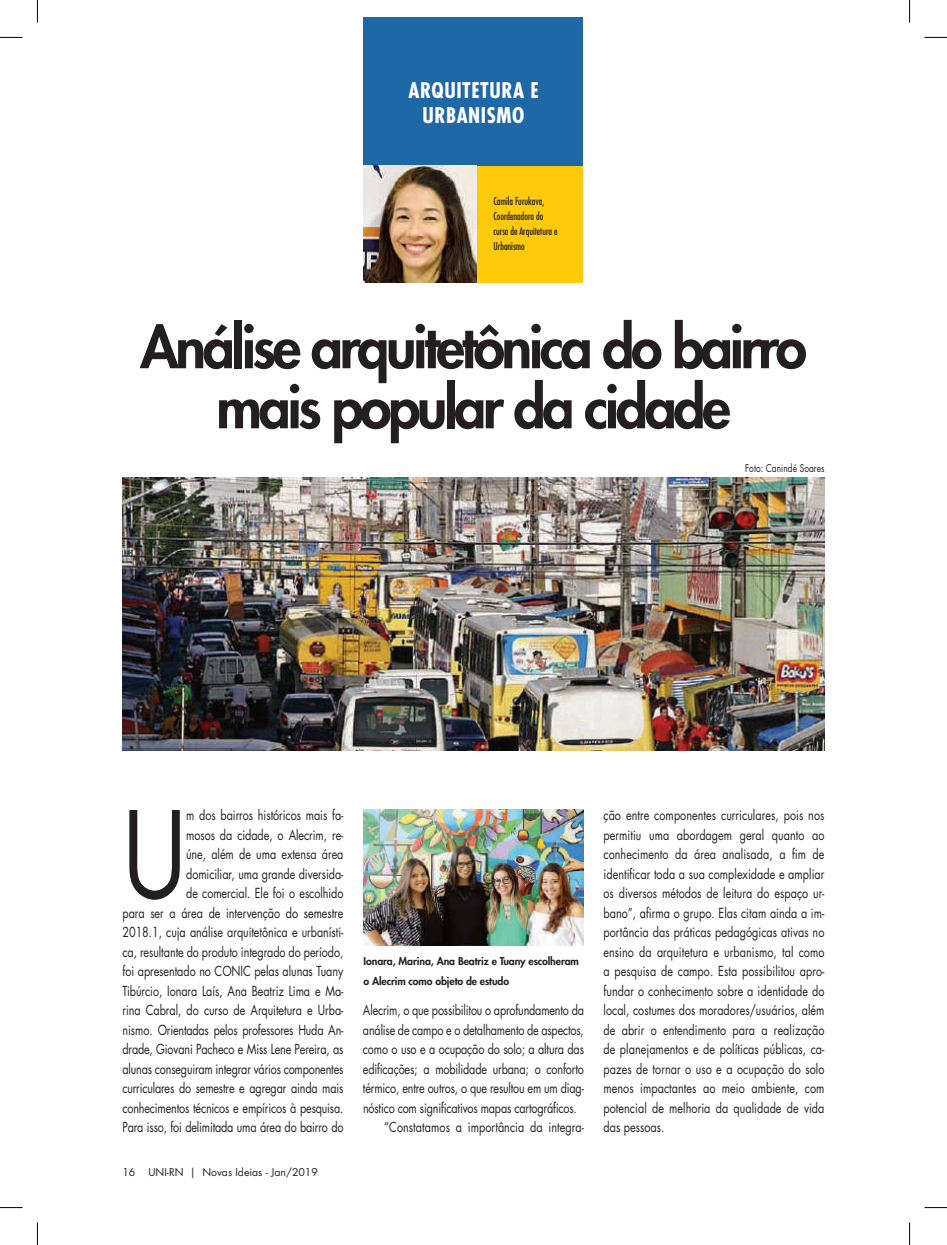
<style>
.page{position:relative;width:947px;height:1245px;background:#fff}
.page>*{position:absolute;margin:0;border:0;box-sizing:border-box;transform-origin:0 0}
.t1{font:117px "Futura Std";color:#231f20;scale:.8 1}
.t2{font:800 57px/60px "Futura Std";letter-spacing:-.06em;color:#231f20;text-align:center}
.t3{font:700 condensed 21px/25.2px "Futura Std";letter-spacing:.025em;color:#fff;text-align:center}
.t4{font:13.5px/19.5px "Futura Std";letter-spacing:-.015em;color:#231f20;text-align:right;scale:.8 1}
.t5{font:13.5px "Futura Std";letter-spacing:.005em;color:#231f20;scale:.8 1}
.t6{font:800 10.5px/19.5px "Futura Std";letter-spacing:-.01em;color:#231f20}
.t7{font:condensed 10.5px/15px "Futura Std";color:#231f20;scale:.9 1}
.t8{font:10.5px "Futura Std";color:#231f20}
.t9{font:10.5px "Futura Std";color:#231f20;scale:.8 1}
</style>
<div class="page">
<img style="left:122px;top:477px;width:702px;height:273px">
<img style="left:363px;top:809px;width:220px;height:136px">
<div style="left:363px;top:165px;width:220px;height:117px;background:#feca0a"></div>
<div style="left:363px;top:17px;width:220px;height:148px;background:#1e68a6"></div>
<img style="left:363px;top:165px;width:113px;height:117px">
<svg style="left:0;top:37px;width:22px;height:1px"></svg>
<svg style="left:924px;top:37px;width:22px;height:1px"></svg>
<svg style="left:37px;top:0;width:1px;height:23px"></svg>
<svg style="left:37px;top:1222px;width:1px;height:22px"></svg>
<svg style="left:909px;top:0;width:1px;height:23px"></svg>
<svg style="left:909px;top:1222px;width:1px;height:22px"></svg>
<h3 class="t3" style="left:408px;top:77px;width:132px">ARQUITETURA E<br>URBANISMO</h3>
<p class="t7" style="left:493px;top:194px;width:73px">Camila Furukava,<br>Coordenadora do curso de Arquitetura e<br>Urbanismo</p>
<h2 class="t2" style="left:140px;top:317px;width:668px">Análise arquitetônica do bairro mais popular da cidade</h2>
<p class="t9" style="left:745px;top:461px;width:100px">Foto: Canindé Soares</p>
<p class="t4" style="left:122px;top:805px;width:278px">m dos bairros históricos mais fa-<br>mosos da cidade, o Alecrim, re-<br>úne, além de uma extensa área<br>domiciliar, uma grande diversida-<br>de comercial. Ele foi o escolhido<br>para ser a área de intervenção do semestre 2018.1, cuja análise arquitetônica e urbanísti&shy;ca, resultante do produto integrado do período, foi apresentado no CONIC pelas alunas Tuany Tibúrcio, Ionara Laís, Ana Beatriz Lima e Ma&shy;rina Cabral, do curso de Arquitetura e Urba&shy;nismo. Orientadas pelos professores Huda An&shy;drade, Giovani Pacheco e Miss Lene Pereira, as alunas conseguiram integrar vários componentes curriculares do semestre e agregar ainda mais conhecimentos técnicos e empíricos à pesquisa.<br>Para isso, foi delimitada uma área do bairro do</p>
<h1 class="t1" style="left:122px;top:780px;width:82px">U</h1>
<p class="t8" style="left:122px;top:1164px;width:197px">16 UNI-RN | Novas Ideias - Jan/2019</p>
<p class="t6" style="left:363px;top:951px;width:217px">Ionara, Marina, Ana Beatriz e Tuany escolheram o Alecrim como objeto de estudo</p>
<p class="t4" style="left:363px;top:1000px;width:278px">Alecrim, o que possibilitou o aprofundamento da</p>
<p class="t4" style="left:363px;top:1019px;width:278px">análise de campo e o detalhamento de aspectos,</p>
<p class="t4" style="left:363px;top:1039px;width:278px">como o uso e a ocupação do solo; a altura das</p>
<p class="t4" style="left:363px;top:1058px;width:278px">edificações; a mobilidade urbana; o conforto</p>
<p class="t4" style="left:363px;top:1078px;width:278px">térmico, entre outros, o que resultou em um diag-</p>
<p class="t4" style="left:363px;top:1098px;width:269px">nóstico com significativos mapas cartográficos.</p>
<p class="t5" style="left:384px;top:1118px;width:251px">“Constatamos a importância da integra-</p>
<p class="t4" style="left:603px;top:805px;width:278px;text-align:justify">ção entre componentes curriculares, pois nos permitiu uma abordagem geral quanto ao conhecimento da área analisada, a fim de identificar toda a sua complexidade e ampliar os diversos métodos de leitura do espaço ur&shy;bano”, afirma o grupo. Elas citam ainda a im&shy;portância das práticas pedagógicas ativas no ensino da arquitetura e urbanismo, tal como a pesquisa de campo. Esta possibilitou apro&shy;fundar o conhecimento sobre a identidade do local, costumes dos moradores/usuários, além de abrir o entendimento para a realização de planejamentos e de políticas públicas, ca&shy;pazes de tornar o uso e a ocupação do solo menos impactantes ao meio ambiente, com potencial de melhoria da qualidade de vida das pessoas.</p>
</div>
